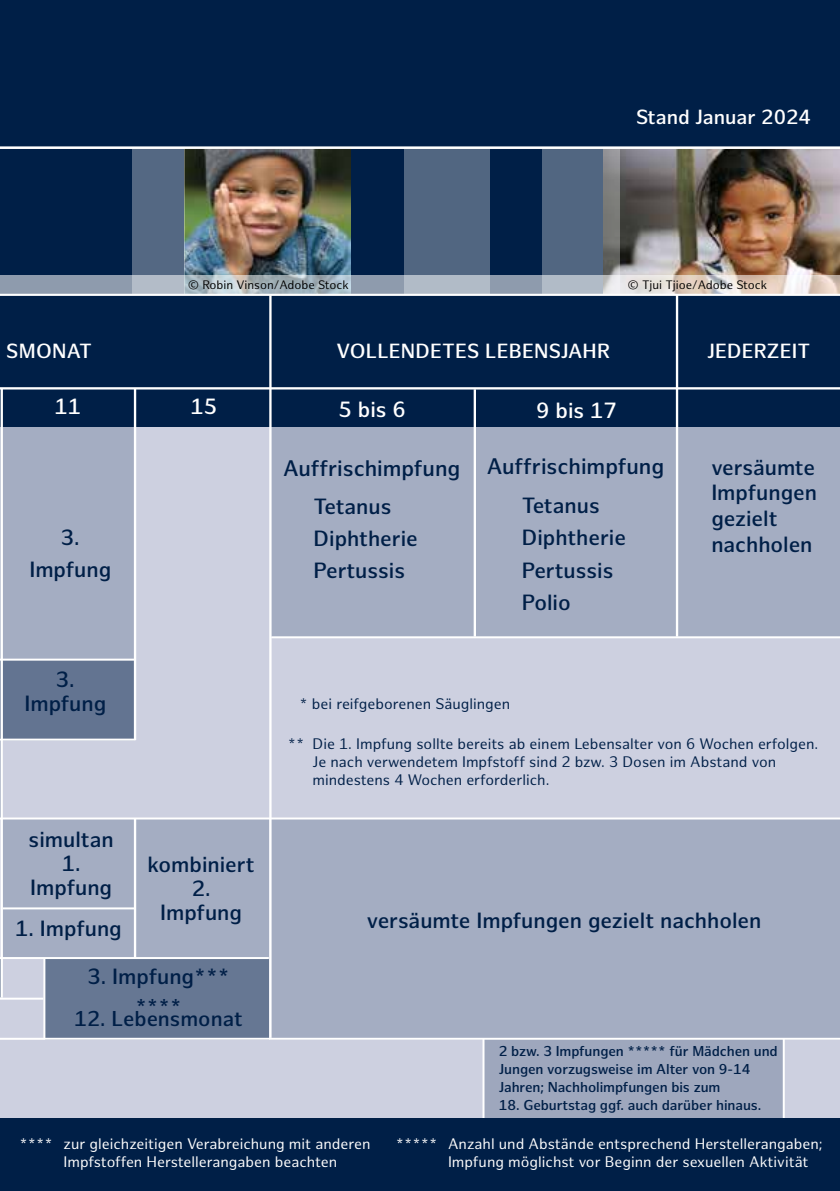
<style>
.page{position:relative;width:840px;height:1191px;background:#fff}
.page>*{position:absolute;margin:0;border:0;box-sizing:border-box;transform-origin:0 0}
.t1{font:600 22px "Hamburg Sans";color:#001f47}
.t2{font:600 21.6px/32.2px "Hamburg Sans";color:#001f47;text-align:center}
.t3{font:600 21.6px "Hamburg Sans";color:#fff}
.t4{font:600 21px "Hamburg Sans";color:#001f47}
.t5{font:600 20px "Hamburg Sans";letter-spacing:.01em;color:#fff}
.t6{font:15px/18px "Hamburg Sans";color:#fff}
.t7{font:15px/18px "Hamburg Sans";color:#001f47}
.t8{font:600 14px/18px "Hamburg Sans";letter-spacing:-.005em;color:#001f47}
.t9{font:12px "Hamburg Sans";color:#000}
</style>
<div class="page">
<div style="left:0;top:295px;width:498px;height:848px;background:#cdd0e0"></div>
<div style="left:170px;top:295px;width:669px;height:848px;background:#cdd0e0"></div>
<hr style="left:0;top:738px;width:2px;height:80px;background:#001f47">
<div style="left:0;top:0;width:839px;height:266px;background:#001f47"></div>
<div style="left:0;top:146px;width:821px;height:154px;background:#001f47"></div>
<img style="left:619px;top:149px;width:220px;height:126px">
<div style="left:403px;top:148px;width:86px;height:170px;background:#516681"></div>
<svg style="left:542px;top:149px;width:77px;height:126px;background:#596a7f"></svg>
<hr style="left:0;top:146px;width:839px;height:2px;background:#fff">
<div style="left:3px;top:819px;width:266px;height:138px;background:#a4adc2"></div>
<div style="left:270px;top:413px;width:569px;height:223px;background:#a4adc2"></div>
<div style="left:0;top:413px;width:135px;height:327px;background:#a4adc2"></div>
<div style="left:0;top:660px;width:135px;height:79px;background:#637491"></div>
<div style="left:0;top:294px;width:839px;height:133px;background:#001f47"></div>
<div style="left:45px;top:958px;width:224px;height:81px;background:#667793"></div>
<svg style="left:0;top:959px;width:1px;height:38px"></svg>
<div style="left:484px;top:1039px;width:298px;height:83px;background:#9ea7bd"></div>
<div style="left:270px;top:818px;width:569px;height:221px;background:#a4adc2"></div>
<hr style="left:0;top:387px;width:839px;height:2px;background:#fff">
<hr style="left:473px;top:389px;width:2px;height:247px;background:#fff">
<hr style="left:269px;top:295px;width:2px;height:742px;background:#fff">
<hr style="left:0;top:658px;width:135px;height:2px;background:#fff">
<hr style="left:0;top:738px;width:135px;height:2px;background:#fff">
<hr style="left:43px;top:958px;width:2px;height:81px;background:#fff">
<hr style="left:482px;top:1038px;width:2px;height:83px;background:#fff">
<img style="left:184px;top:149px;width:166px;height:126px">
<div style="left:132px;top:147px;width:52px;height:148px;background:#546883"></div>
<svg style="left:0;top:275px;width:839px;height:19px;background:#b5bac1"></svg>
<hr style="left:0;top:294px;width:839px;height:2px;background:#fff">
<hr style="left:0;top:147px;width:839px;height:2px;background:#fff">
<hr style="left:3px;top:907px;width:132px;height:2px;background:#fff">
<hr style="left:675px;top:295px;width:2px;height:341px;background:#fff">
<hr style="left:782px;top:1038px;width:2px;height:84px;background:#fff">
<hr style="left:271px;top:636px;width:568px;height:2px;background:#fff">
<hr style="left:134px;top:819px;width:2px;height:139px;background:#fff">
<hr style="left:134px;top:389px;width:2px;height:351px;background:#fff">
<hr style="left:1px;top:388px;width:2px;height:609px;background:#fff">
<hr style="left:0;top:957px;width:269px;height:2px;background:#fff">
<hr style="left:0;top:1037px;width:839px;height:2px;background:#fff">
<hr style="left:0;top:817px;width:839px;height:2px;background:#fff">
<div style="left:0;top:1118px;width:839px;height:73px;background:#001f47"></div>
<hr style="left:0;top:997px;width:43px;height:2px;background:#fff">
<p class="t5" style="left:635px;top:105px;width:176px">Stand Januar 2024</p>
<p class="t9" style="left:188px;top:277px;width:162px">© Robin Vinson/Adobe Stock</p>
<p class="t9" style="left:627px;top:277px;width:141px">© Tjui Tjioe/Adobe Stock</p>
<p class="t5" style="left:6px;top:339px;width:87px">SMONAT</p>
<p class="t5" style="left:336px;top:339px;width:275px">VOLLENDETES LEBENSJAHR</p>
<p class="t3" style="left:54px;top:394px;width:28px">11</p>
<p class="t3" style="left:190px;top:394px;width:28px">15</p>
<p class="t3" style="left:338px;top:396px;width:69px">5 bis 6</p>
<p class="t3" style="left:536px;top:398px;width:82px">9 bis 17</p>
<p class="t2" style="left:29px;top:522px;width:83px">3.<br>Impfung</p>
<p class="t2" style="left:24px;top:668px;width:83px;line-height:24px">3.<br>Impfung</p>
<p class="t1" style="left:283px;top:454px;width:382px">Auffrischimpfung Auffrischimpfung</p>
<p class="t2" style="left:313px;top:490px;width:106px;text-align:left">Tetanus<br>Diphtherie<br>Pertussis</p>
<p class="t2" style="left:521px;top:490px;width:106px;text-align:left">Tetanus<br>Diphtherie<br>Pertussis<br>Polio</p>
<p class="t7" style="left:299px;top:696px;width:212px">* bei reifgeborenen Säuglingen</p>
<p class="t5" style="left:706px;top:339px;width:105px">JEDERZEIT</p>
<p class="t2" style="left:711px;top:455px;width:107px;line-height:25.6px;text-align:left">versäumte<br>Impfungen gezielt nachholen</p>
<p class="t2" style="left:29px;top:828px;width:87px;line-height:24px">simultan<br>1.<br>Impfung</p>
<p class="t2" style="left:15px;top:913px;width:108px">1. Impfung</p>
<p class="t2" style="left:147px;top:853px;width:108px;line-height:24px">kombiniert<br>2.<br>Impfung</p>
<p class="t2" style="left:87px;top:961px;width:143px">3. Impfung***</p>
<p class="t4" style="left:135px;top:994px;width:48px">****</p>
<p class="t4" style="left:74px;top:1006px;width:170px">12. Lebensmonat</p>
<p class="t7" style="left:312px;top:735px;width:507px;text-indent:-25px">** Die 1. Impfung sollte bereits ab einem Lebensalter von 6 Wochen erfolgen.<br>Je nach verwendetem Impfstoff sind 2 bzw. 3 Dosen im Abstand von mindestens 4 Wochen erforderlich.</p>
<p class="t2" style="left:367px;top:904px;width:395px">versäumte Impfungen gezielt nachholen</p>
<p class="t8" style="left:498px;top:1042px;width:280px">2 bzw. 3 Impfungen ***** für Mädchen und<br>Jungen vorzugsweise im Alter von 9-14<br>Jahren; Nachholimpfungen bis zum</p>
<p class="t8" style="left:498px;top:1096px;width:264px">18. Geburtstag ggf. auch darüber hinaus.</p>
<p class="t6" style="left:64px;top:1135px;width:308px;text-indent:-44px">**** zur gleichzeitigen Verabreichung mit anderen<br>Impfstoffen Herstellerangaben beachten</p>
<p class="t6" style="left:448px;top:1135px;width:376px;text-indent:-52px">***** Anzahl und Abstände entsprechend Herstellerangaben;<br>Impfung möglichst vor Beginn der sexuellen Aktivität</p>
</div>
